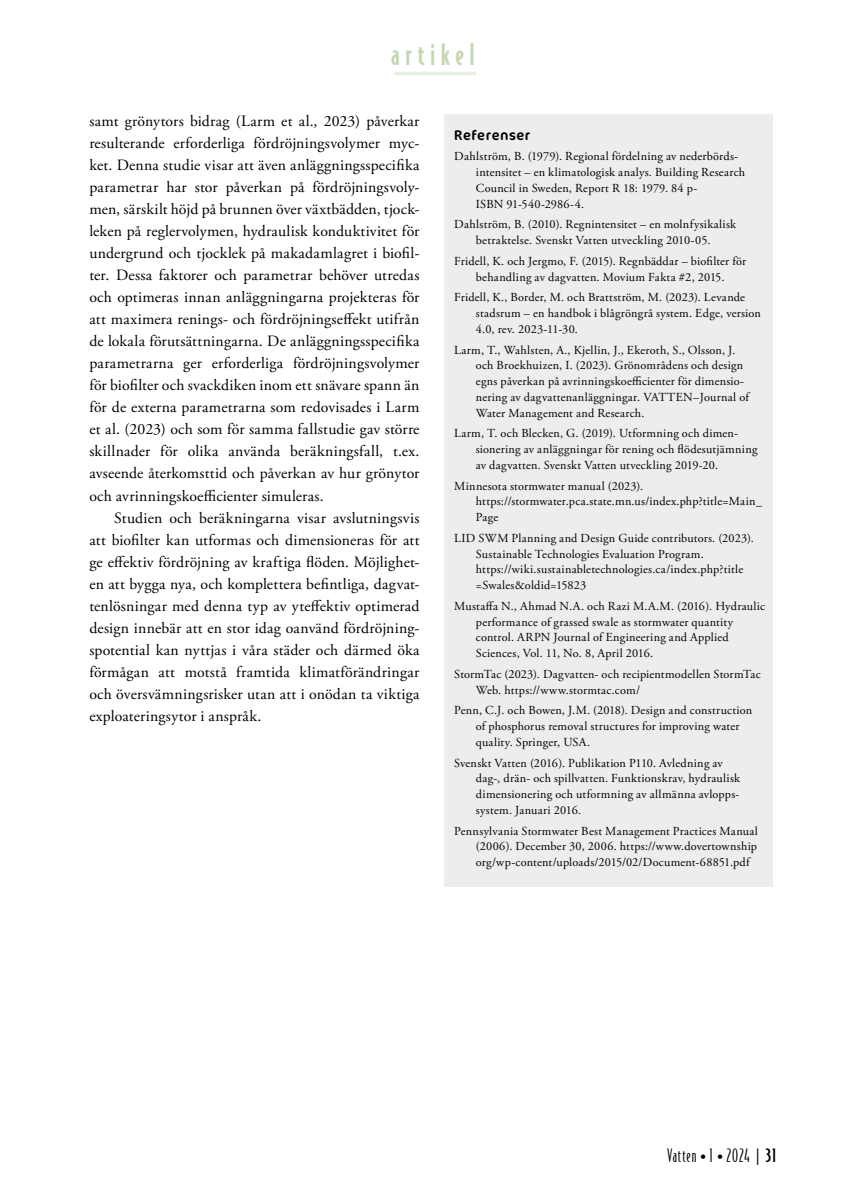
<style>
.page{position:relative;width:844px;height:1191px;background:#fff}
.page>*{position:absolute;margin:0;border:0;box-sizing:border-box;transform-origin:0 0}
.t1{font:500 28px "Bodega Sans";letter-spacing:.195em;color:#c2d6b0}
.t2{font:300 17.5px "Bodega Sans";letter-spacing:.05em;color:#000}
.t3{font:15.75px/22.1px "Adobe Garamond Pro";letter-spacing:.015em;color:#000;text-align:justify}
.t4{font:14px "Cocon Pro";letter-spacing:.04em;color:#000}
.t5{font:12.25px/15.8px "Adobe Garamond Pro";letter-spacing:.02em;color:#000}
.s1{font-family:"Adobe Garamond Pro";font-weight:400;font-size:15.75px}
.s2{font-weight:500}
</style>
<div class="page">
<hr style="left:394px;top:72px;width:82px;height:3px;background:#e7efdf">
<div style="left:444px;top:114px;width:328px;height:772px;background:#eceded"></div>
<h1 class="t1" style="left:391px;top:37px;width:85px">artikel</h1>
<p class="t3" style="left:89px;top:110px;width:331px">samt grönytors bidrag (Larm et al., 2023) påverkar resulterande erforderliga fördröjningsvolymer myc&shy;ket. Denna studie visar att även anläggningsspecifika parametrar har stor påverkan på fördröjningsvoly&shy;men, särskilt höjd på brunnen över växtbädden, tjock&shy;leken på reglervolymen, hydraulisk konduktivitet för undergrund och tjocklek på makadamlagret i biofil&shy;ter. Dessa faktorer och parametrar behöver utredas och optimeras innan anläggningarna projekteras för att maximera renings- och fördröjningseffekt utifrån de lokala förutsättningarna. De anläggningsspecifika parametrarna ger erforderliga fördröjningsvolymer för biofilter och svackdiken inom ett snävare spann än för de externa parametrarna som redovisades i Larm et al. (2023) och som för samma fallstudie gav större skillnader för olika använda beräkningsfall, t.ex. avseende återkomsttid och påverkan av hur grönytor och avrinningskoefficienter simuleras.</p>
<p class="t3" style="left:89px;top:507px;width:331px;text-indent:25px">Studien och beräkningarna visar avslutningsvis att biofilter kan utformas och dimensioneras för att ge effektiv fördröjning av kraftiga flöden. Möjlighet&shy;en att bygga nya, och komplettera befintliga, dagvat&shy;tenlösningar med denna typ av yteffektiv optimerad design innebär att en stor idag oanvänd fördröjning&shy;spotential kan nyttjas i våra städer och därmed öka förmågan att motstå framtida klimatförändringar och översvämningsrisker utan att i onödan ta viktiga exploateringsytor i anspråk.</p>
<p class="t4" style="left:454px;top:125px;width:78px">Referenser</p>
<p class="t5" style="left:475px;top:149px;width:271px;text-indent:-22px">Dahlström, B. (1979). Regional fördelning av nederbörds&shy;intensitet – en klimatologisk analys. Building Research Council in Sweden, Report R 18: 1979. 84 p-<br>ISBN 91-540-2986-4.</p>
<p class="t5" style="left:454px;top:217px;width:283px;text-align:center">Dahlström, B. (2010). Regnintensitet – en molnfysikalisk betraktelse. Svenskt Vatten utveckling 2010-05.</p>
<p class="t5" style="left:454px;top:253px;width:293px;text-align:center">Fridell, K. och Jergmo, F. (2015). Regnbäddar – biofilter för behandling av dagvatten. Movium Fakta #2, 2015.</p>
<p class="t5" style="left:475px;top:290px;width:286px;text-indent:-22px">Fridell, K., Border, M. och Brattström, M. (2023). Levande stadsrum – en handbok i blågröngrå system. Edge, version<br>4.0, rev. 2023-11-30.</p>
<p class="t5" style="left:475px;top:342px;width:274px;text-indent:-22px">Larm, T., Wahlsten, A., Kjellin, J., Ekeroth, S., Olsson, J. och Broekhuizen, I. (2023). Grönområdens och design egns påverkan på avrinningskoefficienter för dimensio&shy;nering av dagvattenanläggningar. VATTEN–Journal of Water Management and Research.</p>
<p class="t5" style="left:475px;top:426px;width:283px;text-indent:-22px">Larm, T. och Blecken, G. (2019). Utformning och dimen&shy;sionering av anläggningar för rening och flödesutjämning av dagvatten. Svenskt Vatten utveckling 2019-20.</p>
<p class="t5" style="left:475px;top:478px;width:288px;text-indent:-22px">Minnesota stormwater manual (2023). https://stormwater.pca.state.mn.us/index.php?title=Main_<br>Page</p>
<p class="t5" style="left:475px;top:530px;width:279px;text-indent:-22px">LID SWM Planning and Design Guide contributors. (2023).<br>Sustainable Technologies Evaluation Program. https://wiki.sustainabletechnologies.ca/index.php?title =Swales&amp;oldid=15823</p>
<p class="t5" style="left:475px;top:598px;width:290px;text-indent:-22px">Mustaffa N., Ahmad N.A. och Razi M.A.M. (2016). Hydraulic performance of grassed swale as stormwater quantity control. ARPN Journal of Engineering and Applied Sciences, Vol. 11, No. 8, April 2016.</p>
<p class="t5" style="left:475px;top:666px;width:286px;text-indent:-22px">StormTac (2023). Dagvatten- och recipientmodellen StormTac<br>Web. https://www.stormtac.com/</p>
<p class="t5" style="left:475px;top:703px;width:278px;text-indent:-22px">Penn, C.J. och Bowen, J.M. (2018). Design and construction of phosphorus removal structures for improving water quality. Springer, USA.</p>
<p class="t5" style="left:475px;top:755px;width:266px;text-indent:-22px">Svenskt Vatten (2016). Publikation P110. Avledning av dag-, drän- och spillvatten. Funktionskrav, hydraulisk dimensionering och utformning av allmänna avlopps&shy;system. Januari 2016.</p>
<p class="t5" style="left:475px;top:823px;width:283px;text-align:justify;text-indent:-22px">Pennsylvania Stormwater Best Management Practices Manual (2006). December 30, 2006. https://www.dovertownship org/wp-content/uploads/2015/02/Document-68851.pdf</p>
<h2 class="t2" style="left:667px;top:1145px;width:110px">Vatten <span class="s1">•</span> 1 <span class="s1">•</span> 2024 | <span class="s2">31</span></h2>
</div>
